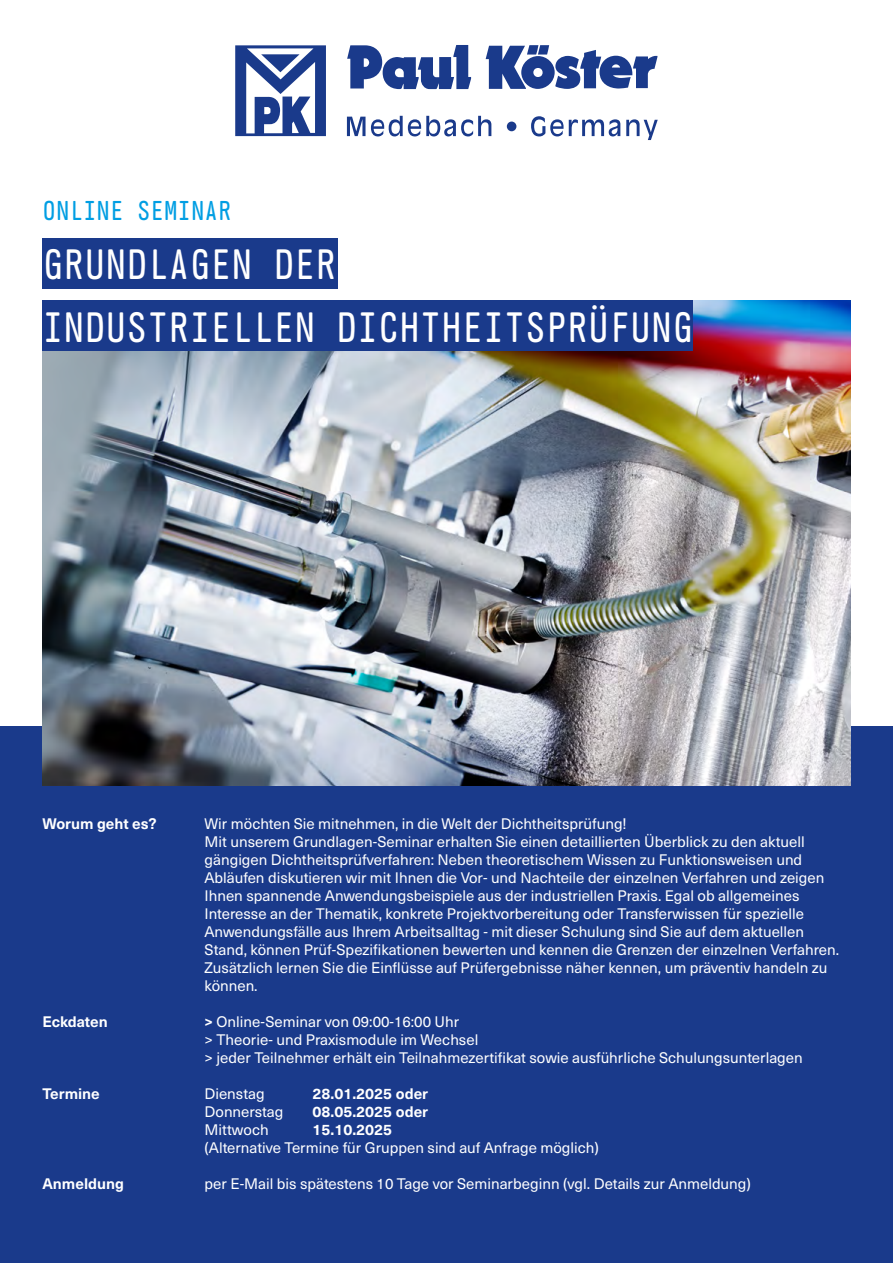
<style>
.page{position:relative;width:893px;height:1263px;background:#fff}
.page>*{position:absolute;margin:0;border:0;box-sizing:border-box;transform-origin:0 0}
.t1{font:42px/62.8px "Generika Mono";color:#fff}
.t2{font:27px "Generika Mono";color:#009ee3}
.t3{font:15px/18px "Neue Haas Unica W1 G";color:#fff}
.t4{font:700 15px "Neue Haas Unica W1 G";color:#fff}
.s1{font-weight:700}
</style>
<div class="page">
<div style="left:0;top:726px;width:893px;height:537px;background:#1a3a8b"></div>
<img style="left:43px;top:301px;width:807px;height:485px">
<svg style="left:235px;top:45px;width:91px;height:91px"></svg>
<svg style="left:347px;top:117px;width:18px;height:19px"></svg>
<svg style="left:371px;top:116px;width:120px;height:20px"></svg>
<div style="left:507px;top:122px;width:9px;height:9px;background:#1a3a8b;border-radius:50%"></div>
<svg style="left:531px;top:116px;width:89px;height:20px"></svg>
<svg style="left:626px;top:119px;width:32px;height:21px"></svg>
<svg style="left:347px;top:45px;width:124px;height:44px"></svg>
<svg style="left:486px;top:45px;width:171px;height:44px"></svg>
<div style="left:43px;top:238px;width:295px;height:50px;background:#1a3a8b"></div>
<div style="left:43px;top:301px;width:650px;height:50px;background:#1a3a8b"></div>
<h2 class="t2" style="left:43px;top:195px;width:191px">ONLINE SEMINAR</h2>
<h1 class="t1" style="left:43px;top:232px;width:652px">GRUNDLAGEN DER<br>INDUSTRIELLEN DICHTHEITSPRÜFUNG</h1>
<p class="t4" style="left:43px;top:812px;width:116px">Worum geht es?</p>
<p class="t3" style="left:205px;top:814px;width:636px">Wir möchten Sie mitnehmen, in die Welt der Dichtheitsprüfung!<br>Mit unserem Grundlagen-Seminar erhalten Sie einen detaillierten Überblick zu den aktuell gängigen Dichtheitsprüfverfahren: Neben theoretischem Wissen zu Funktionsweisen und Abläufen diskutieren wir mit Ihnen die Vor- und Nachteile der einzelnen Verfahren und zeigen Ihnen spannende Anwendungsbeispiele aus der industriellen Praxis. Egal ob allgemeines Interesse an der Thematik, konkrete Projektvorbereitung oder Transferwissen für spezielle Anwendungsfälle aus Ihrem Arbeitsalltag - mit dieser Schulung sind Sie auf dem aktuellen Stand, können Prüf-Spezifikationen bewerten und kennen die Grenzen der einzelnen Verfahren.<br>Zusätzlich lernen Sie die Einflüsse auf Prüfergebnisse näher kennen, um präventiv handeln zu können.</p>
<p class="t4" style="left:43px;top:1010px;width:67px">Eckdaten</p>
<p class="t3" style="left:205px;top:1012px;width:600px"><span class="s1">&gt;</span> Online-Seminar von 09:00-16:00 Uhr<br>&gt; Theorie- und Praxismodule im Wechsel<br>&gt; jeder Teilnehmer erhält ein Teilnahmezertifikat sowie ausführliche Schulungsunterlagen</p>
<p class="t4" style="left:43px;top:1082px;width:59px">Termine</p>
<p class="t3" style="left:205px;top:1084px;width:62px">Dienstag</p>
<p class="t4" style="left:313px;top:1082px;width:117px">28.01.2025 oder</p>
<p class="t3" style="left:205px;top:1102px;width:81px">Donnerstag</p>
<p class="t4" style="left:313px;top:1100px;width:117px">08.05.2025 oder</p>
<p class="t3" style="left:205px;top:1120px;width:66px">Mittwoch</p>
<p class="t4" style="left:313px;top:1118px;width:81px">15.10.2025</p>
<p class="t3" style="left:205px;top:1138px;width:396px">(Alternative Termine für Gruppen sind auf Anfrage möglich)</p>
<p class="t4" style="left:43px;top:1172px;width:83px">Anmeldung</p>
<p class="t3" style="left:205px;top:1174px;width:548px">per E-Mail bis spätestens 10 Tage vor Seminarbeginn (vgl. Details zur Anmeldung)</p>
</div>
